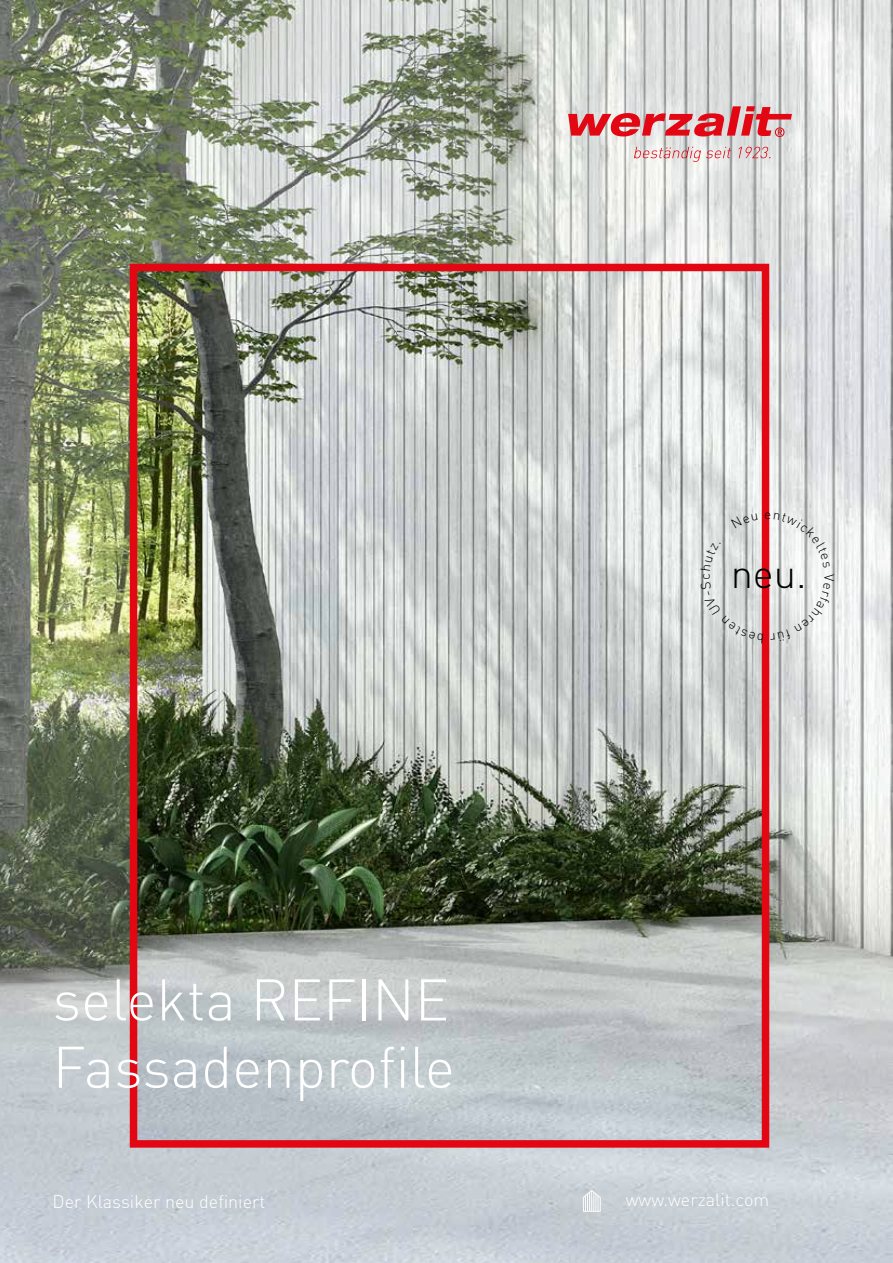
<style>
.page{position:relative;width:893px;height:1263px;background:#fff}
.page>*{position:absolute;margin:0;border:0;box-sizing:border-box;transform-origin:0 0}
.t1{font:300 57.75px/67.3px "DIN Pro";color:#fff}
.t2{font:300 39.9px "DIN Pro";color:#000}
.t3{font:300 18px "DIN Pro";color:#fff}
</style>
<div class="page">
<img style="left:0;top:0;width:893px;height:1263px">
<img style="left:139px;top:273px;width:621px;height:866px">
<div style="left:130px;top:264px;width:639px;height:884px;border:8px solid #e30613"></div>
<svg style="left:568px;top:106px;width:224px;height:31px;background:#dc7d82"></svg>
<svg style="left:634px;top:147px;width:97px;height:15px"></svg>
<svg style="left:738px;top:147px;width:32px;height:11px"></svg>
<svg style="left:583px;top:1190px;width:18px;height:22px"></svg>
<svg style="left:700px;top:512px;width:134px;height:131px"></svg>
<h1 class="t1" style="left:53px;top:963px;width:404px">selekta REFINE<br>Fassadenprofile</h1>
<p class="t3" style="left:53px;top:1190px;width:214px">Der Klassiker neu definiert</p>
<h2 class="t2" style="left:731px;top:546px;width:78px">neu.</h2>
<p class="t3" style="left:626px;top:1187px;width:145px">www.werzalit.com</p>
</div>
